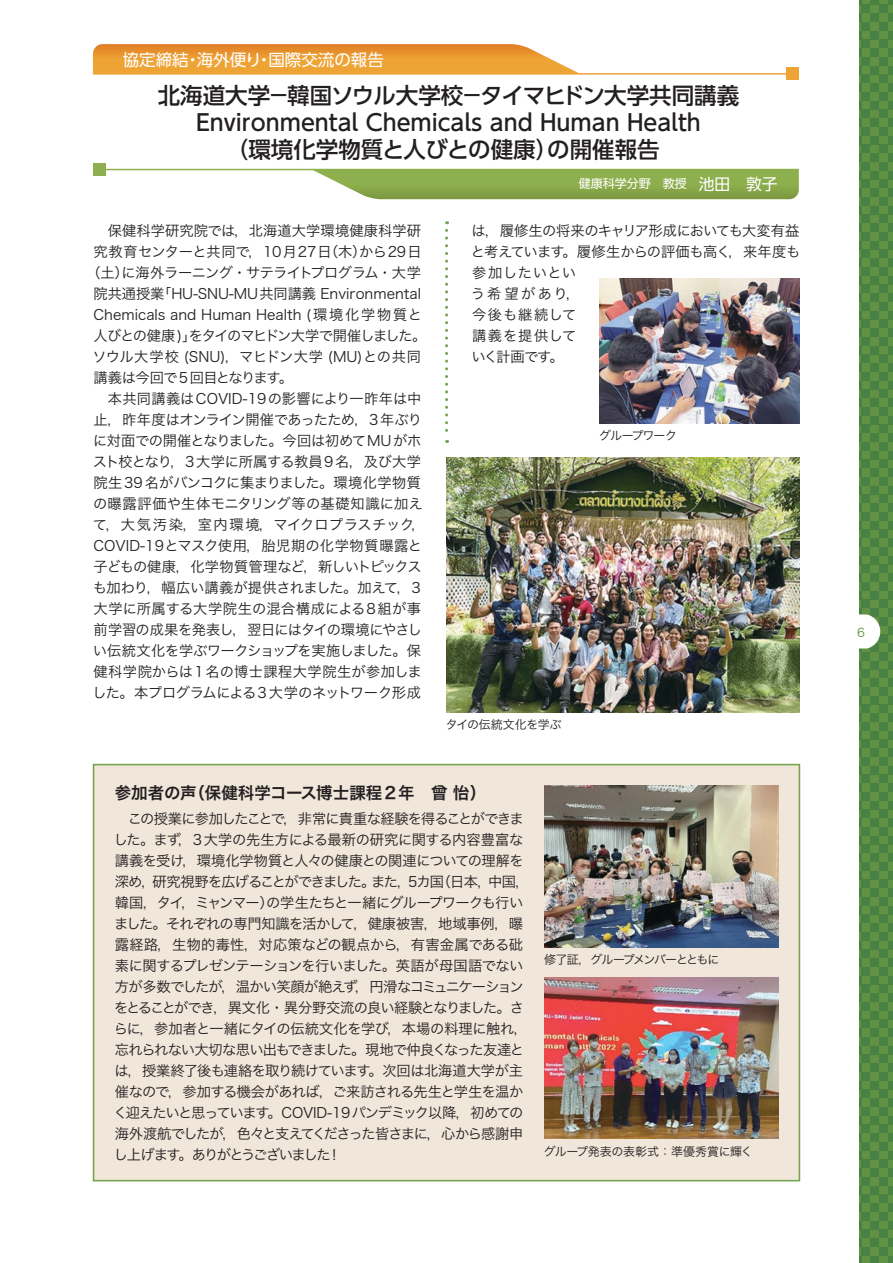
<style>
.page{position:relative;width:893px;height:1263px;background:#fff}
.page>*{position:absolute;margin:0;border:0;box-sizing:border-box;transform-origin:0 0}
.t1{font:500 22.5px/27px "UD Shin Go Pro";color:#231f20;text-align:center}
.t2{font:16.5px "Hira Kaku Pro W6";color:#231f20}
.t3{font:16.5px "UD Shin Go Pro";color:#fff}
.t4{font:14.25px/21px "Hira Kaku Pro W3";letter-spacing:-.055em;color:#231f20}
.t5{font:14.25px/21px "Hira Kaku Pro W3";color:#231f20}
.t6{font:14.25px "Hira Kaku Pro W3";letter-spacing:-.025em;color:#231f20}
.t7{font:14.25px "Hira Kaku Pro W3";letter-spacing:-.095em;color:#231f20}
.t8{font:14.25px "Hira Kaku Pro W3";letter-spacing:.01em;color:#231f20}
.t9{font:14.25px "Hira Kaku Pro W3";letter-spacing:-.045em;color:#231f20}
.t10{font:14.25px "Hira Kaku Pro W3";letter-spacing:-.005em;color:#231f20}
.t11{font:14.25px "Hira Kaku Pro W3";letter-spacing:-.065em;color:#231f20}
.t12{font:14.25px "Hira Kaku Pro W3";letter-spacing:.02em;color:#231f20}
.t13{font:14.25px "Hira Kaku Pro W3";letter-spacing:.035em;color:#231f20}
.t14{font:14.25px "Hira Kaku Pro W3";letter-spacing:.025em;color:#231f20}
.t15{font:14.25px "Hira Kaku Pro W3";letter-spacing:.03em;color:#231f20}
.t16{font:14.25px "Hira Kaku Pro W3";letter-spacing:.005em;color:#231f20}
.t17{font:14.25px "Hira Kaku Pro W3";letter-spacing:-.05em;color:#231f20}
.t18{font:12px "Hira Kaku Pro W3";letter-spacing:-.025em;color:#231f20}
.t19{font:12px "Hira Kaku Pro W3";letter-spacing:-.1em;color:#231f20}
.t20{font:12px "UD Shin Go Pro";color:#fff}
.t21{font:12px "Hira Kaku Pro W3";letter-spacing:-.03em;color:#231f20}
.t22{font:12px "Hira Kaku Pro W3";letter-spacing:-.075em;color:#231f20}
.t23{font:12px "Hira Kaku Pro W3";color:#619143}
.s1{font-size:15.75px}
</style>
<div class="page">
<svg style="left:93px;top:44px;width:486px;height:29px;background:#eb9f3e"></svg>
<svg style="left:312px;top:170px;width:487px;height:29px;background:#91ae55"></svg>
<hr style="left:93px;top:73px;width:706px;height:2px;background:#eea335">
<hr style="left:93px;top:169px;width:706px;height:1px;background:#8eaf4d">
<div style="left:93px;top:163px;width:13px;height:13px;background:#8eaf4d"></div>
<div style="left:786px;top:67px;width:13px;height:13px;background:#eea335"></div>
<div style="left:94px;top:765px;width:705px;height:416px;background:#f0e7da"></div>
<div style="left:93px;top:764px;width:707px;height:417px;border:2px solid #77a34f"></div>
<svg style="left:859px;top:0;width:34px;height:1263px;background:#568a45"></svg>
<svg style="left:445px;top:230px;width:3px;height:213px"></svg>
<img style="left:544px;top:786px;width:234px;height:161px">
<img style="left:544px;top:977px;width:234px;height:162px">
<img style="left:446px;top:457px;width:353px;height:255px">
<img style="left:600px;top:279px;width:199px;height:144px">
<p class="t3" style="left:123px;top:46px;width:263px">協定締結・海外便り・国際交流の報告</p>
<h1 class="t1" style="left:158px;top:82px;width:583px">北海道大学－韓国ソウル大学校－タイマヒドン大学共同講義<br>Environmental Chemicals and Human Health<br>（環境化学物質と人びとの健康）の開催報告</h1>
<p class="t20" style="left:579px;top:174px;width:200px">健康科学分野　教授　<span class="s1">池田　敦子</span></p>
<p class="t16" style="left:108px;top:218px;width:315px">保健科学研究院では，北海道大学環境健康科学研</p>
<p class="t5" style="left:94px;top:240px;width:330px">究教育センターと共同で，10月27日（木）から29日</p>
<p class="t6" style="left:86px;top:260px;width:336px">（土）に海外ラーニング・サテライトプログラム・大学</p>
<p class="t5" style="left:94px;top:282px;width:329px">院共通授業「HU-SNU-MU共同講義 Environmental</p>
<p class="t5" style="left:94px;top:303px;width:330px">Chemicals and Human Health (環境化学物質と</p>
<p class="t7" style="left:94px;top:323px;width:334px">人びとの健康 )」をタイのマヒドン大学で開催しました。</p>
<p class="t5" style="left:93px;top:345px;width:330px">ソウル大学校 (SNU)，マヒドン大学 (MU)との共同</p>
<p class="t17" style="left:94px;top:365px;width:201px">講義は今回で5 回目となります。</p>
<p class="t5" style="left:108px;top:387px;width:315px">本共同講義はCOVID-19の影響により一昨年は中</p>
<p class="t9" style="left:94px;top:407px;width:330px">止，昨年度はオンライン開催であったため，3 年ぶり</p>
<p class="t6" style="left:93px;top:428px;width:330px">に対面での開催となりました。今回は初めてMUがホ</p>
<p class="t6" style="left:93px;top:449px;width:330px">スト校となり，3大学に所属する教員9名，及び大学</p>
<p class="t10" style="left:94px;top:470px;width:329px">院生39名がバンコクに集まりました。環境化学物質</p>
<p class="t12" style="left:93px;top:491px;width:331px">の曝露評価や生体モニタリング等の基礎知識に加え</p>
<p class="t13" style="left:93px;top:512px;width:335px">て，大気汚染，室内環境，マイクロプラスチック，</p>
<p class="t8" style="left:94px;top:533px;width:330px">COVID-19とマスク使用，胎児期の化学物質曝露と</p>
<p class="t11" style="left:94px;top:554px;width:330px">子どもの健康，化学物質管理など，新しいトピックス</p>
<p class="t6" style="left:93px;top:575px;width:330px">も加わり，幅広い講義が提供されました。加えて，3</p>
<p class="t14" style="left:94px;top:596px;width:329px">大学に所属する大学院生の混合構成による8組が事</p>
<p class="t6" style="left:94px;top:617px;width:330px">前学習の成果を発表し，翌日にはタイの環境にやさし</p>
<p class="t6" style="left:93px;top:638px;width:329px">い伝統文化を学ぶワークショップを実施しました。保</p>
<p class="t15" style="left:94px;top:659px;width:330px">健科学院からは1名の博士課程大学院生が参加しま</p>
<p class="t6" style="left:92px;top:680px;width:330px">した。本プログラムによる3 大学のネットワーク形成</p>
<p class="t5" style="left:471px;top:220px;width:331px">は，履修生の将来のキャリア形成においても大変有益と考えています。履修生からの評価も高く，来年度も参加したいとい<br>う希望があり，<br>今後も継続して<br>講義を提供して<br>いく計画です。</p>
<p class="t22" style="left:599px;top:425px;width:79px">グループワーク</p>
<p class="t21" style="left:446px;top:714px;width:117px">タイの伝統文化を学ぶ</p>
<p class="t2" style="left:115px;top:777px;width:373px">参加者の声（保健科学コース博士課程2年　曾 怡）</p>
<p class="t4" style="left:113px;top:807px;width:418px">　この授業に参加したことで，非常に貴重な経験を得ることができました。まず，3大学の先生方による最新の研究に関する内容豊富な講義を受け，環境化学物質と人々の健康との関連についての理解を深め，研究視野を広げることができました。また，5カ国（日本，中国，韓国，タイ，ミャンマー）の学生たちと一緒にグループワークも行いました。それぞれの専門知識を活かして，健康被害，地域事例，曝露経路，生物的毒性，対応策などの観点から，有害金属である砒素に関するプレゼンテーションを行いました。英語が母国語でない方が多数でしたが，温かい笑顔が絶えず，円滑なコミュニケーションをとることができ，異文化・異分野交流の良い経験となりました。さらに，参加者と一緒にタイの伝統文化を学び，本場の料理に触れ，忘れられない大切な思い出もできました。現地で仲良くなった友達とは，授業終了後も連絡を取り続けています。次回は北海道大学が主催なので，参加する機会があれば，ご来訪される先生と学生を温かく迎えたいと思っています。COVID-19 パンデミック以降，初めての海外渡航でしたが，色々と支えてくださった皆さまに，心から感謝申し上げます。ありがとうございました！</p>
<p class="t19" style="left:544px;top:949px;width:177px">修了証，グループメンバーとともに</p>
<p class="t18" style="left:544px;top:1140px;width:211px">グループ発表の表彰式：準優秀賞に輝く</p>
<p class="t23" style="left:857px;top:621px;width:9px">6</p>
</div>
